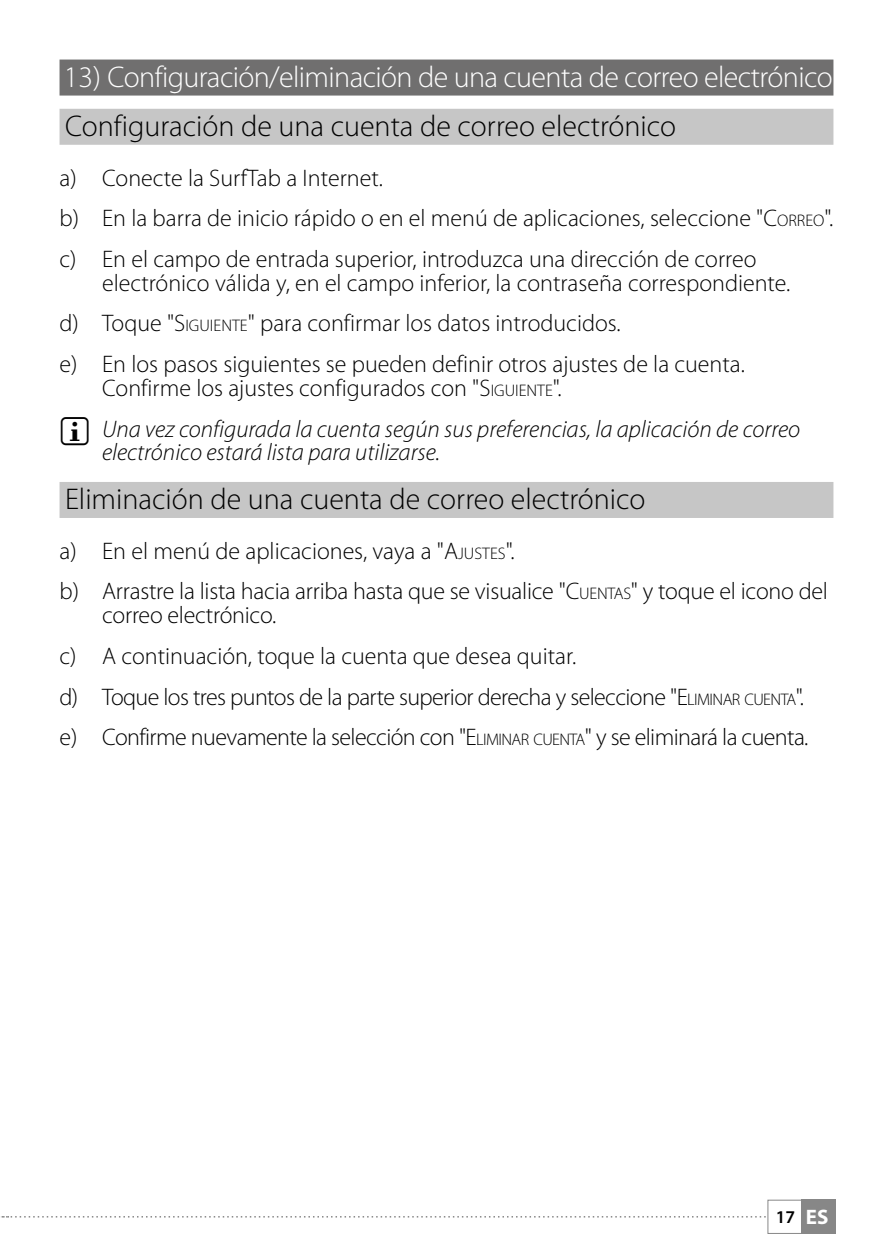
<style>
.page{position:relative;width:893px;height:1259px;background:#fff}
.page>*{position:absolute;margin:0;border:0;box-sizing:border-box;transform-origin:0 0}
.t1{font:300 30px "Myriad Pro";color:#000}
.t2{font:300 30px "Myriad Pro";letter-spacing:-.02em;color:#fff}
.t3{font:300 24px/40.8px "Myriad Pro";color:#000}
.t4{font:300 24px/40.8px "Myriad Pro";letter-spacing:-.025em;color:#000}
.t5{font:italic 300 24px/40.8px "Myriad Pro";color:#000}
.t6{font:600 18px "Myriad Pro";color:#000}
.s1{font-style:inherit}
.s2{font-size:16.8px}
.s3{font-style:normal}
.s4{font-style:normal;font-size:16.8px}
.s5{font-weight:700;font-size:21px;color:#fff}
</style>
<div class="page">
<div style="left:801px;top:1200px;width:35px;height:34px;background:#878787"></div>
<div style="left:767px;top:1199px;width:69px;height:34px;border:1px solid #878787"></div>
<svg style="left:1px;top:1216px;width:765px;height:1px"></svg>
<div style="left:60px;top:60px;width:773px;height:36px;background:#706f6f"></div>
<div style="left:60px;top:109px;width:773px;height:36px;background:#c6c6c6"></div>
<div style="left:60px;top:482px;width:773px;height:36px;background:#c6c6c6"></div>
<p class="t2" style="left:64px;top:61px;width:770px">13) Configuración/eliminación de una cuenta de correo electrónico</p>
<p class="t1" style="left:65px;top:110px;width:613px">Configuración de una cuenta de correo electrónico</p>
<p class="t3" style="left:60px;top:157px;width:775px">a) Conecte la SurfTab a Internet.<br>b) En la barra de inicio rápido o en el menú de aplicaciones, seleccione "<span class="s1">C</span><span class="s2">ORREO</span>". c) En el campo de entrada superior, introduzca una dirección de correo</p>
<p class="t3" style="left:60px;top:263px;width:732px;text-indent:43px">electrónico válida y, en el campo inferior, la contraseña correspondiente. d) Toque "<span class="s1">S</span><span class="s2">IGUIENTE</span>" para confirmar los datos introducidos.<br>e) En los pasos siguientes se pueden definir otros ajustes de la cuenta.</p>
<p class="t5" style="left:102px;top:368px;width:700px"><span class="s3">Confirme los ajustes configurados con "</span><span class="s3">S</span><span class="s4">IGUIENTE</span><span class="s3">".<br></span>Una vez configurada la cuenta según sus preferencias, la aplicación de correo</p>
<p class="t5" style="left:102px;top:432px;width:340px">electrónico estará lista para utilizarse.</p>
<p class="t1" style="left:65px;top:483px;width:582px">Eliminación de una cuenta de correo electrónico</p>
<p class="t3" style="left:60px;top:531px;width:770px">a) En el menú de aplicaciones, vaya a "<span class="s1">A</span><span class="s2">JUSTES</span>".<br>b) Arrastre la lista hacia arriba hasta que se visualice "<span class="s1">C</span><span class="s2">UENTAS</span>" y toque el icono del</p>
<p class="t4" style="left:60px;top:595px;width:750px;text-indent:43px">correo electrónico.<br>c) A continuación, toque la cuenta que desea quitar.<br>d) Toque los tres puntos de la parte superior derecha y seleccione "<span class="s1">E</span><span class="s2">LIMINAR CUENTA</span>". e) Confirme nuevamente la selección con "<span class="s1">E</span><span class="s2">LIMINAR CUENTA</span>" y se eliminará la cuenta.</p>
<p class="t6" style="left:776px;top:1205px;width:54px">17 <span class="s5">ES</span></p>
</div>
